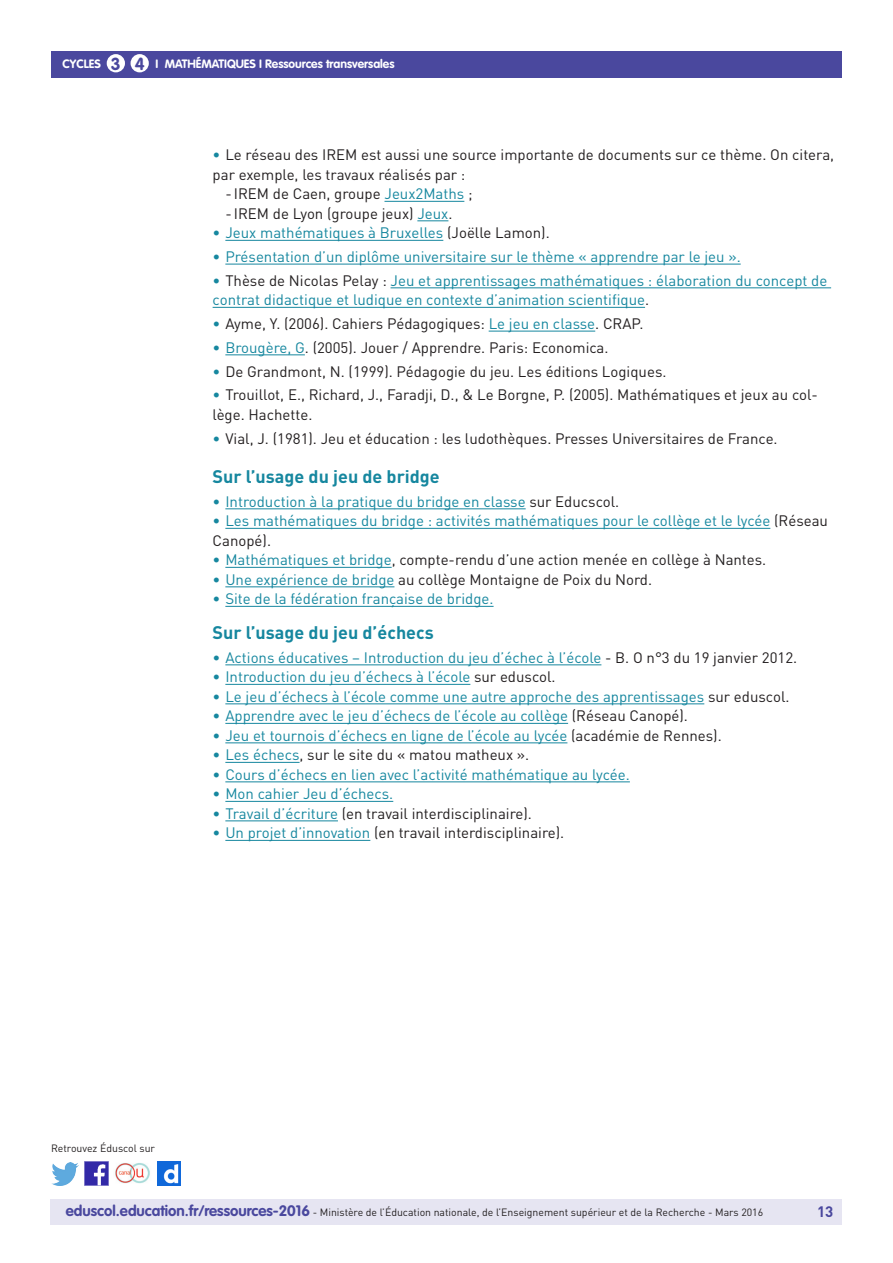
<style>
.page{position:relative;width:893px;height:1263px;background:#fff}
.page>*{position:absolute;margin:0;border:0;box-sizing:border-box;transform-origin:0 0}
._04_Titre_de_niveau{font:700 18px "DIN Pro";color:#16879f}
.t1{font:700 17.25px "VAG Rounded Std";color:#4a489e}
._08_Liste_à_puces_ni{font:15px/19.5px "DIN Pro";color:#16879f}
._08_Liste_à_puces_ni-2{font:15px/19.5px "DIN Pro";color:#231f20}
._09_Liste_à_tirets_n{font:15px "DIN Pro";color:#231f20}
.t2{font:700 15px "DIN Pro";color:#4a489e}
.t3{font:700 12px "VAG Rounded Std";color:#fff}
.t4{font:10.5px "DIN Pro";color:#231f20}
.s1{color:#16879f}
.s2{color:#231f20}
.s3{font-family:"VAG Rounded Std";font-weight:700;font-size:15px;color:#4a489e}
</style>
<div class="page">
<div style="left:50px;top:1199px;width:791px;height:26px;background:#e6e5f2"></div>
<div style="left:51px;top:51px;width:791px;height:27px;background:#4a489e"></div>
<div style="left:107px;top:54px;width:18px;height:18px;background:#fff;border-radius:50%"></div>
<div style="left:131px;top:54px;width:18px;height:18px;background:#fff;border-radius:50%"></div>
<img style="left:85px;top:1162px;width:23px;height:23px">
<img style="left:51px;top:1163px;width:28px;height:22px">
<img style="left:158px;top:1162px;width:22px;height:23px">
<img style="left:115px;top:1163px;width:35px;height:21px">
<hr style="left:384px;top:201px;width:80px;height:1px;background:#16879f">
<hr style="left:417px;top:220px;width:31px;height:1px;background:#16879f">
<hr style="left:225px;top:240px;width:218px;height:1px;background:#16879f">
<hr style="left:225px;top:264px;width:516px;height:1px;background:#16879f">
<hr style="left:391px;top:287px;width:440px;height:1px;background:#16879f">
<hr style="left:213px;top:307px;width:432px;height:1px;background:#16879f">
<hr style="left:489px;top:331px;width:106px;height:1px;background:#16879f">
<hr style="left:225px;top:354px;width:80px;height:1px;background:#16879f">
<hr style="left:225px;top:508px;width:301px;height:1px;background:#16879f">
<hr style="left:225px;top:528px;width:545px;height:1px;background:#16879f">
<hr style="left:225px;top:567px;width:167px;height:1px;background:#16879f">
<hr style="left:225px;top:586px;width:169px;height:1px;background:#16879f">
<hr style="left:225px;top:606px;width:269px;height:1px;background:#16879f">
<hr style="left:225px;top:664px;width:376px;height:1px;background:#16879f">
<hr style="left:225px;top:684px;width:245px;height:1px;background:#16879f">
<hr style="left:225px;top:703px;width:479px;height:1px;background:#16879f">
<hr style="left:225px;top:723px;width:343px;height:1px;background:#16879f">
<hr style="left:225px;top:742px;width:342px;height:1px;background:#16879f">
<hr style="left:225px;top:762px;width:75px;height:1px;background:#16879f">
<hr style="left:225px;top:781px;width:405px;height:1px;background:#16879f">
<hr style="left:225px;top:801px;width:168px;height:1px;background:#16879f">
<hr style="left:225px;top:820px;width:113px;height:1px;background:#16879f">
<hr style="left:225px;top:840px;width:145px;height:1px;background:#16879f">
<p class="t3" style="left:63px;top:57px;width:40px">CYCLES</p>
<p class="t3" style="left:156px;top:57px;width:240px">I MATHÉMATIQUES I Ressources transversales</p>
<p class="t1" style="left:111px;top:53px;width:35px">3 4</p>
<p class="_08_Liste_à_puces_ni-2" style="left:213px;top:145px;width:623px"><span class="s1">•</span> Le réseau des IREM est aussi une source importante de documents sur ce thème. On citera, par exemple, les travaux réalisés par :</p>
<p class="_09_Liste_à_tirets_n" style="left:225px;top:184px;width:249px">- IREM de Caen, groupe <span class="s1">Jeux2Maths</span> ;</p>
<p class="_09_Liste_à_tirets_n" style="left:225px;top:204px;width:229px">- IREM de Lyon (groupe jeux) <span class="s1">Jeux</span>.</p>
<p class="_08_Liste_à_puces_ni" style="left:213px;top:223px;width:339px">• Jeux mathématiques à Bruxelles <span class="s2">(Joëlle Lamon).</span></p>
<p class="_08_Liste_à_puces_ni" style="left:213px;top:247px;width:530px">• Présentation d’un diplôme universitaire sur le thème « apprendre par le jeu ».</p>
<p class="_08_Liste_à_puces_ni" style="left:213px;top:270px;width:616px">• <span class="s2">Thèse de Nicolas Pelay :</span> Jeu et apprentissages mathématiques : élaboration du concept de contrat didactique et ludique en contexte d’animation scientifique<span class="s2">.</span></p>
<p class="_08_Liste_à_puces_ni-2" style="left:213px;top:314px;width:432px"><span class="s1">•</span> Ayme, Y. (2006). Cahiers Pédagogiques: <span class="s1">Le jeu en classe</span>. CRAP.</p>
<p class="_08_Liste_à_puces_ni-2" style="left:213px;top:337px;width:397px"><span class="s1">• Brougère, G</span>. (2005). Jouer / Apprendre. Paris: Economica.</p>
<p class="_08_Liste_à_puces_ni-2" style="left:213px;top:361px;width:455px"><span class="s1">•</span> De Grandmont, N. (1999). Pédagogie du jeu. Les éditions Logiques.</p>
<p class="_08_Liste_à_puces_ni-2" style="left:213px;top:385px;width:607px"><span class="s1">•</span> Trouillot, E., Richard, J., Faradji, D., &amp; Le Borgne, P. (2005). Mathématiques et jeux au col&shy;lège. Hachette.</p>
<p class="_08_Liste_à_puces_ni-2" style="left:213px;top:428px;width:567px"><span class="s1">•</span> Vial, J. (1981). Jeu et éducation : les ludothèques. Presses Universitaires de France.</p>
<p class="_04_Titre_de_niveau" style="left:213px;top:465px;width:229px">Sur l’usage du jeu de bridge</p>
<p class="_08_Liste_à_puces_ni" style="left:213px;top:491px;width:408px">• Introduction à la pratique du bridge en classe <span class="s2">sur Educscol.</span></p>
<p class="_08_Liste_à_puces_ni" style="left:213px;top:511px;width:617px">• Les mathématiques du bridge : activités mathématiques pour le collège et le lycée <span class="s2">(Réseau<br>Canopé).</span></p>
<p class="_08_Liste_à_puces_ni-2" style="left:213px;top:550px;width:555px"><span class="s1">• Mathématiques et bridge</span>, compte-rendu d’une action menée en collège à Nantes.</p>
<p class="_08_Liste_à_puces_ni-2" style="left:213px;top:569px;width:441px"><span class="s1">• Une expérience de bridge</span> au collège Montaigne de Poix du Nord.</p>
<p class="_08_Liste_à_puces_ni" style="left:213px;top:589px;width:282px">• Site de la fédération française de bridge.</p>
<p class="_04_Titre_de_niveau" style="left:213px;top:621px;width:223px">Sur l’usage du jeu d’échecs</p>
<p class="_08_Liste_à_puces_ni" style="left:213px;top:647px;width:586px">• Actions éducatives – Introduction du jeu d’échec à l’école <span class="s2">- B. O n°3 du 19 janvier 2012.</span></p>
<p class="_08_Liste_à_puces_ni" style="left:213px;top:667px;width:344px">• Introduction du jeu d’échecs à l’école <span class="s2">sur eduscol.</span></p>
<p class="_08_Liste_à_puces_ni" style="left:213px;top:686px;width:578px">• Le jeu d’échecs à l’école comme une autre approche des apprentissages <span class="s2">sur eduscol.</span></p>
<p class="_08_Liste_à_puces_ni" style="left:213px;top:706px;width:477px">• Apprendre avec le jeu d’échecs de l’école au collège <span class="s2">(Réseau Canopé).</span></p>
<p class="_08_Liste_à_puces_ni" style="left:213px;top:725px;width:511px">• Jeu et tournois d’échecs en ligne de l’école au lycée <span class="s2">(académie de Rennes).</span></p>
<p class="_08_Liste_à_puces_ni-2" style="left:213px;top:745px;width:318px"><span class="s1">• Les échecs</span>, sur le site du « matou matheux ».</p>
<p class="_08_Liste_à_puces_ni" style="left:213px;top:764px;width:419px">• Cours d’échecs en lien avec l’activité mathématique au lycée.</p>
<p class="_08_Liste_à_puces_ni" style="left:213px;top:784px;width:182px">• Mon cahier Jeu d’échecs.</p>
<p class="_08_Liste_à_puces_ni-2" style="left:213px;top:803px;width:321px"><span class="s1">• Travail d’écriture</span> (en travail interdisciplinaire).</p>
<p class="_08_Liste_à_puces_ni-2" style="left:213px;top:823px;width:353px"><span class="s1">• Un projet d’innovation</span> (en travail interdisciplinaire).</p>
<p class="t4" style="left:51px;top:1141px;width:106px">Retrouvez Éduscol sur</p>
<p class="t4" style="left:66px;top:1205px;width:699px"><span class="s3">eduscol.education.fr/ressources-2016</span> - Ministère de l’Éducation nationale, de l’Enseignement supérieur et de la Recherche - Mars 2016</p>
<p class="t2" style="left:817px;top:1201px;width:18px">13</p>
</div>
